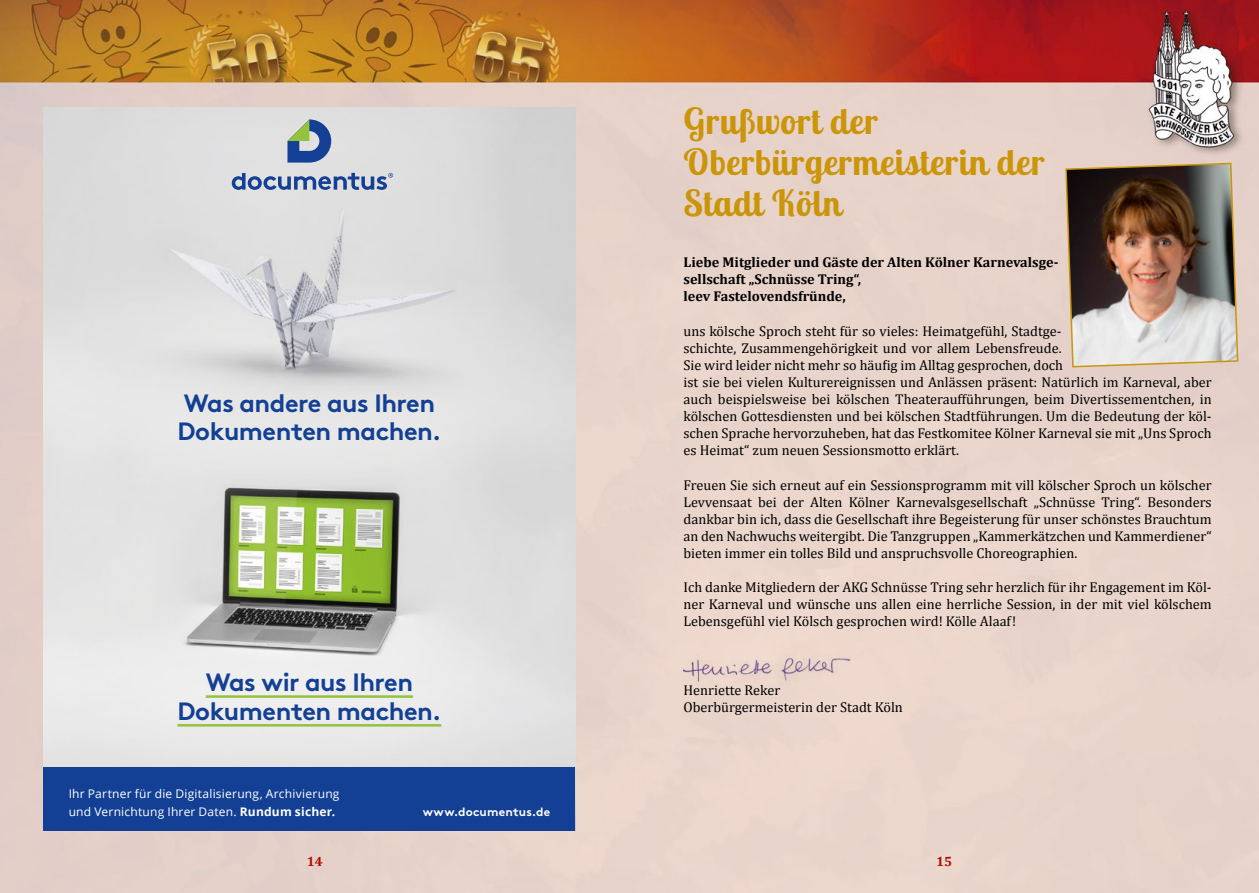
<style>
.page{position:relative;width:1259px;height:893px;background:#fff}
.page>*{position:absolute;margin:0;border:0;box-sizing:border-box;transform-origin:0 0}
.t1{font:700 36px/41.2px "Lobster Two";letter-spacing:.02em;color:#cb9508}
.t2{font:25.05px/27.5px "Brown Std Bold Alt";letter-spacing:-.02em;color:#134094}
.t3{font:14.25px/17.1px "Cambria";color:#000}
.t4{font:700 14.25px/17.1px "Cambria";color:#000}
.t5{font:700 13.5px "Cambria";color:#ae0b05}
.t6{font:11.85px/17.5px "Open Sans";letter-spacing:.015em;color:#fff}
.t7{font:11.85px "Brown Std Bold Alt";letter-spacing:.015em;color:#fff}
.s1{font-weight:700}
</style>
<div class="page">
<img style="left:0;top:0;width:1259px;height:893px">
<img style="left:44px;top:108px;width:531px;height:659px">
<svg style="left:287px;top:119px;width:44px;height:44px;background:#718ca6"></svg>
<svg style="left:232px;top:173px;width:161px;height:17px;background:#8b9dc0"></svg>
<hr style="left:206px;top:695px;width:207px;height:3px;background:#94c23c">
<hr style="left:178px;top:724px;width:263px;height:3px;background:#94c23c">
<div style="left:44px;top:767px;width:531px;height:63px;background:#134094"></div>
<img style="left:683px;top:636px;width:180px;height:60px">
<img style="left:1064px;top:162px;width:175px;height:206px">
<h2 class="t2" style="left:178px;top:390px;width:265px">Was andere aus Ihren<br>Dokumenten machen.</h2>
<h2 class="t2" style="left:178px;top:668px;width:265px;line-height:28.8px;text-align:center">Was wir aus Ihren<br>Dokumenten machen.</h2>
<p class="t6" style="left:69px;top:785px;width:272px">Ihr Partner für die Digitalisierung, Archivierung und Vernichtung Ihrer Daten. <span class="s1">Rundum sicher.</span></p>
<p class="t7" style="left:423px;top:804px;width:129px">www.documentus.de</p>
<h1 class="t1" style="left:683px;top:100px;width:362px">Grußwort der<br>Oberbürgermeisterin der<br>Stadt Köln</h1>
<p class="t4" style="left:683px;top:253px;width:376px">Liebe Mitglieder und Gäste der Alten Kölner Karnevalsge&shy;sellschaft „Schnüsse Tring“,<br>leev Fastelovendsfründe,</p>
<p class="t3" style="left:683px;top:322px;width:530px">uns kölsche Sproch steht für so vieles: Heimatgefühl, Stadtge-<br>schichte, Zusammengehörigkeit und vor allem Lebensfreude.<br>Sie wird leider nicht mehr so häufig im Alltag gesprochen, doch<br>ist sie bei vielen Kulturereignissen und Anlässen präsent: Natürlich im Karneval, aber auch beispielsweise bei kölschen Theateraufführungen, beim Divertissementchen, in kölschen Gottesdiensten und bei kölschen Stadtführungen. Um die Bedeutung der köl&shy;schen Sprache hervorzuheben, hat das Festkomitee Kölner Karneval sie mit „Uns Sproch es Heimat“ zum neuen Sessionsmotto erklärt.</p>
<p class="t3" style="left:683px;top:476px;width:530px;text-align:justify">Freuen Sie sich erneut auf ein Sessionsprogramm mit vill kölscher Sproch un kölscher Levvensaat bei der Alten Kölner Karnevalsgesellschaft „Schnüsse Tring“. Besonders dankbar bin ich, dass die Gesellschaft ihre Begeisterung für unser schönstes Brauchtum an den Nachwuchs weitergibt. Die Tanzgruppen „Kammerkätzchen und Kammerdiener“ bieten immer ein tolles Bild und anspruchsvolle Choreographien.</p>
<p class="t3" style="left:683px;top:579px;width:530px;text-align:justify">Ich danke Mitgliedern der AKG Schnüsse Tring sehr herzlich für ihr Engagement im Köl&shy;ner Karneval und wünsche uns allen eine herrliche Session, in der mit viel kölschem Lebensgefühl viel Kölsch gesprochen wird! Kölle Alaaf!</p>
<p class="t3" style="left:683px;top:681px;width:221px">Henriette Reker<br>Oberbürgermeisterin der Stadt Köln</p>
<p class="t5" style="left:307px;top:852px;width:17px">14</p>
<p class="t5" style="left:936px;top:852px;width:17px">15</p>
</div>
